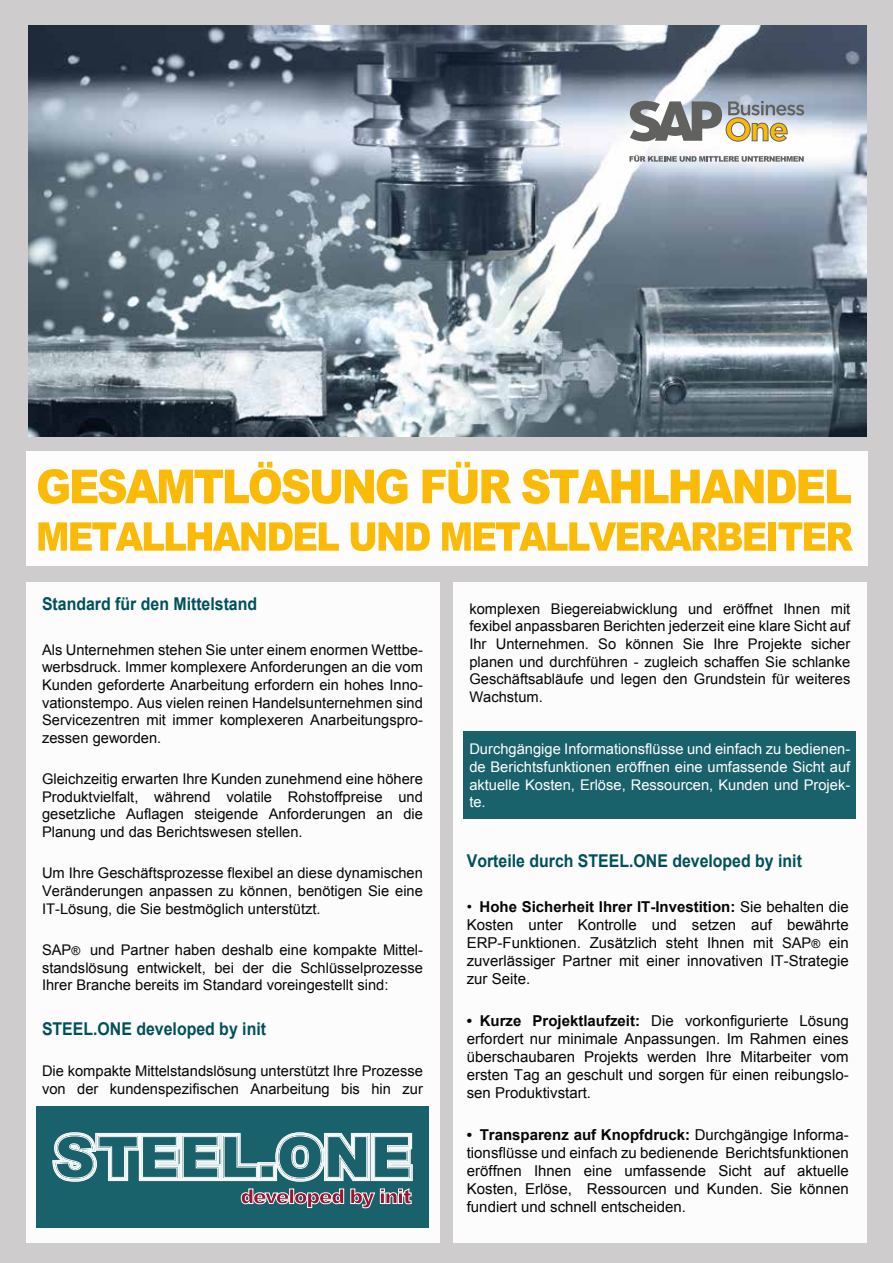
<style>
.page{position:relative;width:893px;height:1263px;background:#cecccc}
.page>*{position:absolute;margin:0;border:0;box-sizing:border-box;transform-origin:0 0}
.t1{font:700 17.7px "Arial";color:#00505b;scale:.9 1}
.t2{font:15px/18px "Arial";color:#050506;text-align:justify}
.t3{font:14.7px/17.7px "Arial";color:#050506;text-align:justify}
.t4{font:14.7px/17.7px "Arial";color:#fff;text-align:justify}
.s1{font-size:12px;color:#000101}
.s2{font-weight:700}
.s3{font-size:14.7px}
</style>
<div class="page">
<div style="left:26px;top:451px;width:841px;height:115px;background:#fdfdfd"></div>
<img style="left:454px;top:583px;width:412px;height:659px">
<img style="left:27px;top:583px;width:412px;height:659px">
<div style="left:37px;top:1106px;width:392px;height:122px;background:#19616b"></div>
<svg style="left:52px;top:1132px;width:361px;height:50px"></svg>
<svg style="left:241px;top:1188px;width:103px;height:20px"></svg>
<svg style="left:350px;top:1188px;width:62px;height:20px"></svg>
<img style="left:28px;top:26px;width:838px;height:411px">
<svg style="left:629px;top:155px;width:175px;height:7px"></svg>
<svg style="left:630px;top:101px;width:174px;height:41px"></svg>
<svg style="left:38px;top:462px;width:369px;height:42px"></svg>
<svg style="left:423px;top:462px;width:88px;height:42px"></svg>
<svg style="left:522px;top:469px;width:329px;height:35px"></svg>
<svg style="left:38px;top:522px;width:301px;height:29px"></svg>
<svg style="left:351px;top:522px;width:79px;height:29px"></svg>
<svg style="left:442px;top:522px;width:324px;height:29px"></svg>
<div style="left:768px;top:522px;width:8px;height:29px;background:#faba05"></div>
<svg style="left:778px;top:522px;width:75px;height:29px"></svg>
<div style="left:463px;top:731px;width:393px;height:88px;background:#19616b"></div>
<p class="t1" style="left:42px;top:592px;width:241px">Standard für den Mittelstand</p>
<p class="t3" style="left:42px;top:641px;width:382px">Als Unternehmen stehen Sie unter einem enormen Wettbe&shy;werbsdruck. Immer komplexere Anforderungen an die vom Kunden geforderte Anarbeitung erfordern ein hohes Inno&shy;vationstempo. Aus vielen reinen Handelsunternehmen sind Servicezentren mit immer komplexeren Anarbeitungspro&shy;zessen geworden.</p>
<p class="t3" style="left:42px;top:770px;width:382px">Gleichzeitig erwarten Ihre Kunden zunehmend eine höhere Produktvielfalt, während volatile Rohstoffpreise und gesetzliche Auflagen steigende Anforderungen an die Planung und das Berichtswesen stellen.</p>
<p class="t3" style="left:42px;top:864px;width:382px">Um Ihre Geschäftsprozesse flexibel an diese dynamischen Veränderungen anpassen zu können, benötigen Sie eine IT-Lösung, die Sie bestmöglich unterstützt.</p>
<p class="t3" style="left:42px;top:941px;width:382px">SAP<span class="s1">®</span> und Partner haben deshalb eine kompakte Mittel&shy;standslösung entwickelt, bei der die Schlüsselprozesse Ihrer Branche bereits im Standard voreingestellt sind:</p>
<p class="t1" style="left:42px;top:1017px;width:250px">STEEL.ONE developed by init</p>
<p class="t3" style="left:42px;top:1062px;width:382px">Die kompakte Mittelstandslösung unterstützt Ihre Prozesse von der kundenspezifischen Anarbeitung bis hin zur</p>
<p class="t3" style="left:469px;top:600px;width:382px">komplexen Biegereiabwicklung und eröffnet Ihnen mit fexibel anpassbaren Berichten jederzeit eine klare Sicht auf Ihr Unternehmen. So können Sie Ihre Projekte sicher planen und durchführen - zugleich schaffen Sie schlanke Geschäftsabläufe und legen den Grundstein für weiteres Wachstum.</p>
<p class="t4" style="left:469px;top:740px;width:382px">Durchgängige Informationsflüsse und einfach zu bedienen&shy;de Berichtsfunktionen eröffnen eine umfassende Sicht auf aktuelle Kosten, Erlöse, Ressourcen, Kunden und Projek&shy;te.</p>
<p class="t1" style="left:467px;top:849px;width:374px">Vorteile durch STEEL.ONE developed by init</p>
<p class="t2" style="left:467px;top:898px;width:383px">• <span class="s2">Hohe Sicherheit Ihrer IT-Investition:</span> Sie behalten die Kosten unter Kontrolle und setzen auf bewährte ERP-Funktionen. Zusätzlich steht Ihnen mit <span class="s3">SAP</span><span class="s1">®</span> ein zuverlässiger Partner mit einer innovativen IT-Strategie zur Seite.</p>
<p class="t2" style="left:467px;top:1012px;width:383px"><span class="s2">• Kurze Projektlaufzeit:</span> Die vorkonfigurierte Lösung erfordert nur minimale Anpassungen. Im Rahmen eines überschaubaren Projekts werden Ihre Mitarbeiter vom ersten Tag an geschult und sorgen für einen reibungslo&shy;sen Produktivstart.</p>
<p class="t2" style="left:467px;top:1126px;width:383px"><span class="s2">• Transparenz auf Knopfdruck:</span> Durchgängige Informa&shy;tionsflüsse und einfach zu bedienende Berichtsfunktionen eröffnen Ihnen eine umfassende Sicht auf aktuelle Kosten, Erlöse, Ressourcen und Kunden. Sie können fundiert und schnell entscheiden.</p>
</div>
